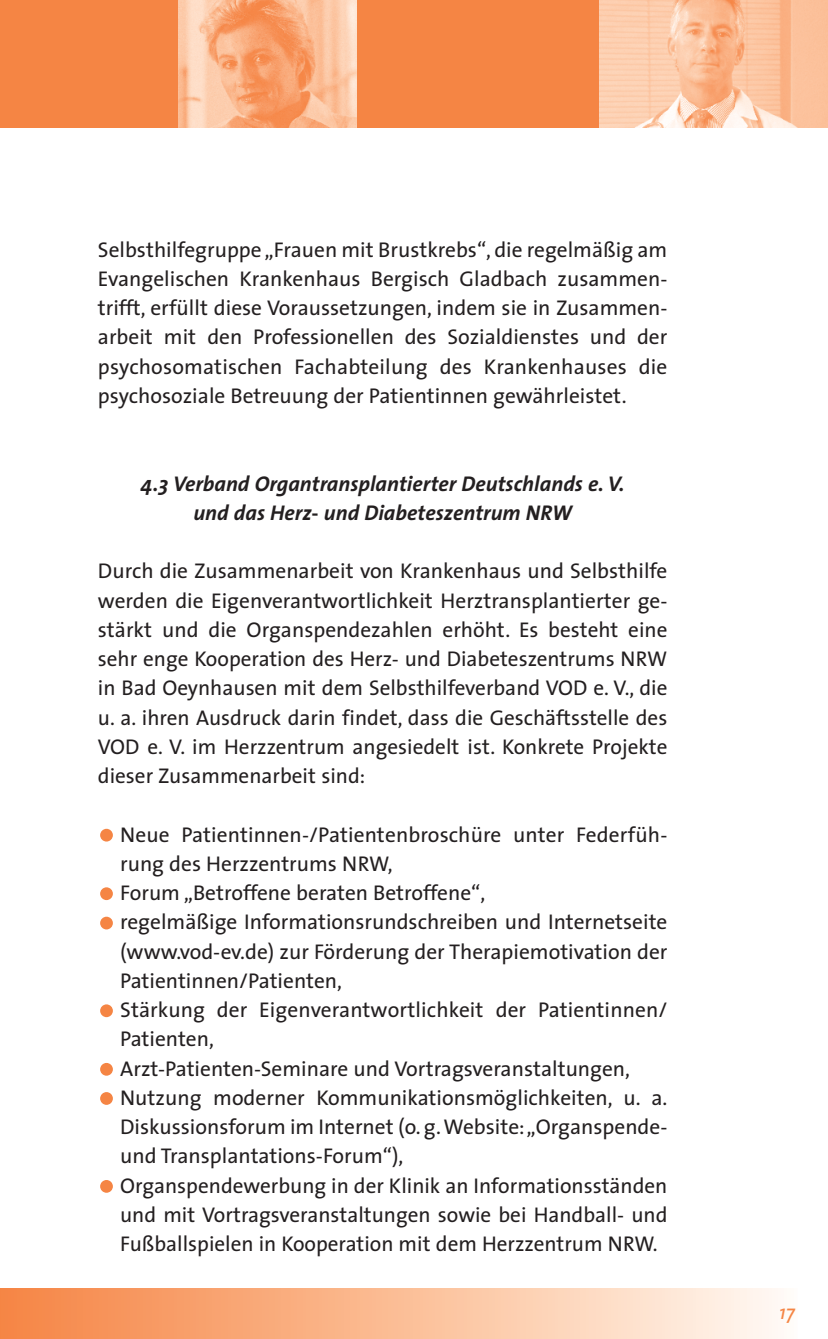
<style>
.page{position:relative;width:828px;height:1339px;background:#fff}
.page>*{position:absolute;margin:0;border:0;box-sizing:border-box;transform-origin:0 0}
.t1{font:21.38px/29.2px "The Sans";color:#231f20;text-align:justify}
.t2{font:italic 700 21.38px/29.2px "The Sans";color:#231f20;text-align:center}
.t3{font:italic 20.25px "The Sans";color:#f58544}
</style>
<div class="page">
<div style="left:0;top:0;width:179px;height:128px;background:#f58544"></div>
<img style="left:179px;top:0;width:178px;height:128px">
<div style="left:357px;top:0;width:258px;height:128px;background:#f58544"></div>
<img style="left:600px;top:0;width:228px;height:127px">
<div style="left:0;top:1288px;width:797px;height:51px;background:linear-gradient(to right,#f68340,#fffaf2)"></div>
<div style="left:100px;top:1180px;width:13px;height:13px;background:#f58544;border-radius:50%"></div>
<div style="left:100px;top:1092px;width:13px;height:13px;background:#f58544;border-radius:50%"></div>
<div style="left:100px;top:1063px;width:13px;height:12px;background:#f58544;border-radius:50%"></div>
<div style="left:100px;top:1004px;width:13px;height:13px;background:#f58544;border-radius:50%"></div>
<div style="left:100px;top:917px;width:13px;height:12px;background:#f58544;border-radius:50%"></div>
<div style="left:100px;top:887px;width:13px;height:13px;background:#f58544;border-radius:50%"></div>
<div style="left:100px;top:829px;width:13px;height:12px;background:#f58544;border-radius:50%"></div>
<p class="t1" style="left:98px;top:237px;width:571px">Selbsthilfegruppe „Frauen mit Brustkrebs“, die regelmäßig am Evangelischen Krankenhaus Bergisch Gladbach zusammen&shy;trifft, erfüllt diese Voraussetzungen, indem sie in Zusammen&shy;arbeit mit den Professionellen des Sozialdienstes und der psychosomatischen Fachabteilung des Krankenhauses die psychosoziale Betreuung der Patientinnen gewährleistet.</p>
<p class="t2" style="left:141px;top:471px;width:485px">4.3 Verband Organtransplantierter Deutschlands e. V. und das Herz- und Diabeteszentrum NRW</p>
<p class="t1" style="left:98px;top:559px;width:571px">Durch die Zusammenarbeit von Krankenhaus und Selbsthilfe werden die Eigenverantwortlichkeit Herztransplantierter ge&shy;stärkt und die Organspendezahlen erhöht. Es besteht eine sehr enge Kooperation des Herz- und Diabeteszentrums NRW in Bad Oeynhausen mit dem Selbsthilfeverband VOD e. V., die u. a. ihren Ausdruck darin findet, dass die Geschäftsstelle des VOD e. V. im Herzzentrum angesiedelt ist. Konkrete Projekte dieser Zusammenarbeit sind:</p>
<p class="t1" style="left:120px;top:822px;width:549px;text-align:left">Neue Patientinnen-/Patientenbroschüre unter Federfüh&shy;rung des Herzzentrums NRW,<br>Forum „Betroffene beraten Betroffene“,<br>regelmäßige Informationsrundschreiben und Internetseite (www.vod-ev.de) zur Förderung der Therapiemotivation der Patientinnen/Patienten,<br>Stärkung der Eigenverantwortlichkeit der Patientinnen/ Patienten,<br>Arzt-Patienten-Seminare und Vortragsveranstaltungen, Nutzung moderner Kommunikationsmöglichkeiten, u. a.<br>Diskussionsforum im Internet (o. g. Website:„Organspende&shy;und Transplantations-Forum“),<br>Organspendewerbung in der Klinik an Informationsständen und mit Vortragsveranstaltungen sowie bei Handball- und Fußballspielen in Kooperation mit dem Herzzentrum NRW.</p>
<p class="t3" style="left:779px;top:1304px;width:17px">17</p>
</div>
